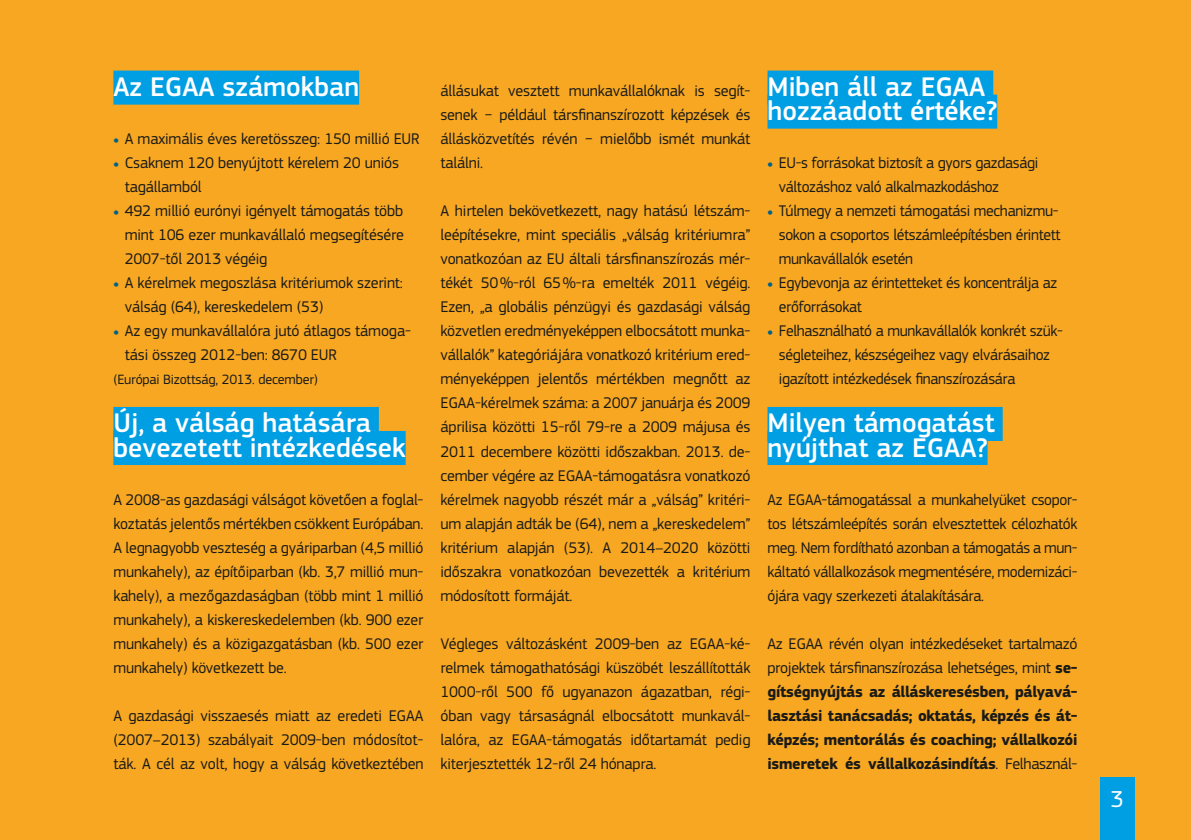
<style>
.page{position:relative;width:1191px;height:840px;background:#fff}
.page>*{position:absolute;margin:0;border:0;box-sizing:border-box;transform-origin:0 0}
.t1{font:500 28px/24px "EC Square Sans Pro";color:#fff}
.t2{font:24px "EC Square Sans Pro";color:#fff}
.Body{font:16px/24px "EC Square Sans Pro";letter-spacing:-.01em;color:#1a1a18}
.Body-2{font:700 16px/24px "EC Square Sans Pro";letter-spacing:-.02em;color:#1a1a18;text-align:justify}
.Body-3{font:14px "EC Square Sans Pro";letter-spacing:-.01em;color:#1a1a18}
.s1{color:#00618a}
.s2{font-weight:400}
</style>
<div class="page">
<div style="left:0;top:0;width:1191px;height:839px;background:#f7a721"></div>
<div style="left:1100px;top:777px;width:34px;height:62px;background:#009ee3"></div>
<div style="left:113px;top:70px;width:246px;height:35px;background:#009ee3"></div>
<div style="left:113px;top:406px;width:266px;height:35px;background:#009ee3"></div>
<div style="left:113px;top:430px;width:293px;height:35px;background:#009ee3"></div>
<div style="left:767px;top:70px;width:226px;height:35px;background:#009ee3"></div>
<div style="left:767px;top:94px;width:230px;height:35px;background:#009ee3"></div>
<div style="left:767px;top:406px;width:235px;height:35px;background:#009ee3"></div>
<div style="left:767px;top:430px;width:220px;height:35px;background:#009ee3"></div>
<h3 class="t1" style="left:113px;top:75px;width:247px">Az EGAA számokban</h3>
<p class="Body" style="left:113px;top:127px;width:308px"><span class="s1">•</span> A maximális éves keretösszeg: 150 -millió EUR</p>
<p class="Body" style="left:125px;top:151px;width:276px;text-indent:-11px"><span class="s1">•</span> Csaknem 120 benyújtott kérelem 20 uniós tagállamból</p>
<p class="Body" style="left:125px;top:199px;width:281px;text-align:justify;text-indent:-11px"><span class="s1">•</span> 492 millió eurónyi igényelt támogatás több mint 106 ezer munkavállaló megsegítésére 2007-től 2013 végéig</p>
<p class="Body" style="left:125px;top:271px;width:280px;text-indent:-11px"><span class="s1">•</span> A kérelmek megoszlása kritériumok szerint: válság (64), kereskedelem (53)</p>
<p class="Body" style="left:125px;top:319px;width:288px;text-indent:-11px"><span class="s1">•</span> Az egy munkavállalóra jutó átlagos támoga&shy;tási összeg 2012-ben: 8670 EUR</p>
<p class="Body-3" style="left:113px;top:371px;width:206px">(Európai Bizottság, 2013. december)</p>
<h3 class="t1" style="left:113px;top:411px;width:294px">Új, a válság hatására bevezetett intézkedések</h3>
<p class="Body" style="left:113px;top:487px;width:311px;text-align:justify">A 2008-as gazdasági válságot követően a foglal&shy;koztatás jelentős mértékben csökkent Európában.<br>A legnagyobb veszteség a gyáriparban (4,5 millió munkahely), az építőiparban (kb. 3,7 millió mun&shy;kahely), a mezőgazdaságban (több mint 1 millió munkahely), a kiskereskedelemben (kb. 900 ezer munkahely) és a közigazgatásban (kb. 500 ezer munkahely) következett be.</p>
<p class="Body" style="left:113px;top:703px;width:311px;text-align:justify">A gazdasági visszaesés miatt az eredeti EGAA (2007–2013) szabályait 2009-ben módosítot&shy;ták. A cél az volt, hogy a válság következtében</p>
<p class="Body" style="left:440px;top:79px;width:311px;text-align:justify">állásukat vesztett munkavállalóknak is segít&shy;senek − például társfinanszírozott képzések és állásközvetítés révén − mielőbb ismét munkát találni.</p>
<p class="Body" style="left:440px;top:199px;width:311px;text-align:justify">A hirtelen bekövetkezett, nagy hatású létszám&shy;leépítésekre, mint speciális „válság kritériumra” vonatkozóan az EU általi társfinanszírozás mér&shy;tékét 50%-ról 65%-ra emelték 2011 végéig.<br>Ezen, „a globális pénzügyi és gazdasági válság közvetlen eredményeképpen elbocsátott munka&shy;vállalók” kategóriájára vonatkozó kritérium ered&shy;ményeképpen jelentős mértékben megnőtt az EGAA-kérelmek száma: a 2007 januárja és 2009 áprilisa közötti 15-ről 79-re a 2009 májusa és 2011 decembere közötti időszakban. 2013. de&shy;cember végére az EGAA-támogatásra vonatkozó kérelmek nagyobb részét már a „válság” kritéri&shy;um alapján adták be (64), nem a „kereskedelem” kritérium alapján (53). A 2014–2020 közötti időszakra vonatkozóan bevezették a kritérium módosított formáját.</p>
<p class="Body" style="left:440px;top:631px;width:311px;text-align:justify">Végleges változásként 2009-ben az EGAA-ké&shy;relmek támogathatósági küszöbét leszállították 1000-ről 500 fő ugyanazon ágazatban, régi&shy;óban vagy társaságnál elbocsátott munkavál&shy;lalóra, az EGAA-támogatás időtartamát pedig kiterjesztették 12-ről 24 hónapra.</p>
<h3 class="t1" style="left:767px;top:75px;width:231px">Miben áll az EGAA hozzáadott értéke?</h3>
<p class="Body" style="left:779px;top:151px;width:261px;text-indent:-11px"><span class="s1">•</span> EU-s forrásokat biztosít a gyors gazdasági változáshoz való alkalmazkodáshoz</p>
<p class="Body" style="left:779px;top:199px;width:283px;text-indent:-11px"><span class="s1">•</span> Túlmegy a nemzeti támogatási mechanizmu&shy;sokon a csoportos létszámleépítésben érintett munkavállalók esetén</p>
<p class="Body" style="left:779px;top:271px;width:280px;text-indent:-11px"><span class="s1">•</span> Egybevonja az érintetteket és koncentrálja az erőforrásokat</p>
<p class="Body" style="left:779px;top:319px;width:285px;text-indent:-11px"><span class="s1">•</span> Felhasználható a munkavállalók konkrét szük&shy;ségleteihez, készségeihez vagy elvárásaihoz igazított intézkedések finanszírozására</p>
<h3 class="t1" style="left:767px;top:411px;width:229px">Milyen támogatást nyújthat az EGAA?</h3>
<p class="Body" style="left:767px;top:487px;width:311px;text-align:justify">Az EGAA-támogatással a munkahelyüket csopor&shy;tos létszámleépítés során elvesztettek célozhatók meg. Nem fordítható azonban a támogatás a mun&shy;káltató vállalkozások megmentésére, modernizáci&shy;ójára vagy szerkezeti átalakítására.</p>
<p class="Body-2" style="left:767px;top:631px;width:311px"><span class="s2">Az EGAA révén olyan intézkedéseket tartalmazó projektek társfinanszírozása lehetséges, mint</span> se&shy;gítségnyújtás az álláskeresésben, pályavá&shy;lasztási tanácsadás; oktatás, képzés és át&shy;képzés; mentorálás és coaching; vállalkozói ismeretek és vállalkozásindítás<span class="s2">. Felhasznál-</span></p>
<h2 class="t2" style="left:1110px;top:784px;width:15px">3</h2>
</div>
